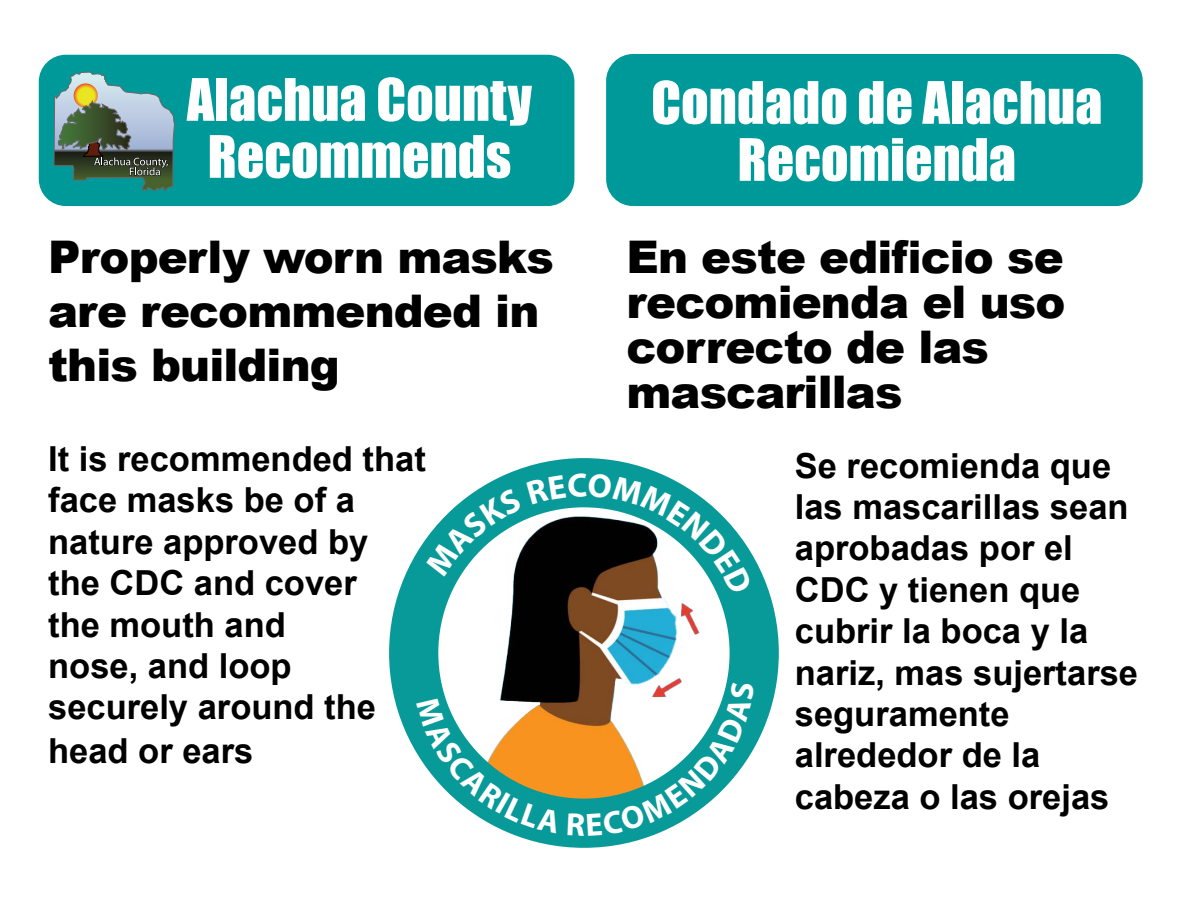
<style>
.page{position:relative;width:1188px;height:918px;background:#fff}
.page>*{position:absolute;margin:0;border:0;box-sizing:border-box;transform-origin:0 0}
.t1{font:54px/57px "Impact";color:#fff;text-align:center}
.t2{font:900 45px/45px "Arial";letter-spacing:-.02em;color:#000}
.t3{font:700 34.5px/41.4px "Arial";color:#000}
</style>
<div class="page">
<div style="left:39px;top:55px;width:535px;height:151px;background:#099;border-radius:27px"></div>
<div style="left:606px;top:54px;width:537px;height:152px;background:#099;border-radius:27px"></div>
<svg style="left:54px;top:72px;width:121px;height:119px"></svg>
<img style="left:416px;top:458px;width:363px;height:340px">
<div style="left:389px;top:458px;width:390px;height:390px;border:49px solid #089999;border-radius:50%"></div>
<svg style="left:426px;top:473px;width:327px;height:122px"></svg>
<svg style="left:416px;top:698px;width:145px;height:136px"></svg>
<svg style="left:568px;top:681px;width:187px;height:155px"></svg>
<h1 class="t1" style="left:187px;top:70px;width:347px">Alachua County<br>Recommends</h1>
<h1 class="t1" style="left:651px;top:73px;width:453px">Condado de Alachua<br>Recomienda</h1>
<p class="t2" style="left:48px;top:229px;width:507px;line-height:54px">Properly worn masks are recommended in this building</p>
<p class="t3" style="left:48px;top:439px;width:379px">It is recommended that face masks be of a nature approved by the CDC and cover<br>the mouth and</p>
<p class="t3" style="left:48px;top:645px;width:329px;line-height:42.3px">nose, and loop securely around the head or ears</p>
<p class="t2" style="left:627px;top:233px;width:440px">En este edificio se recomienda el uso correcto de las mascarillas</p>
<p class="t3" style="left:795px;top:445px;width:345px">Se recomienda que las mascarillas sean aprobadas por el<br>CDC y tienen que cubrir la boca y la nariz, mas sujertarse seguramente alrededor de la cabeza o las orejas</p>
</div>
